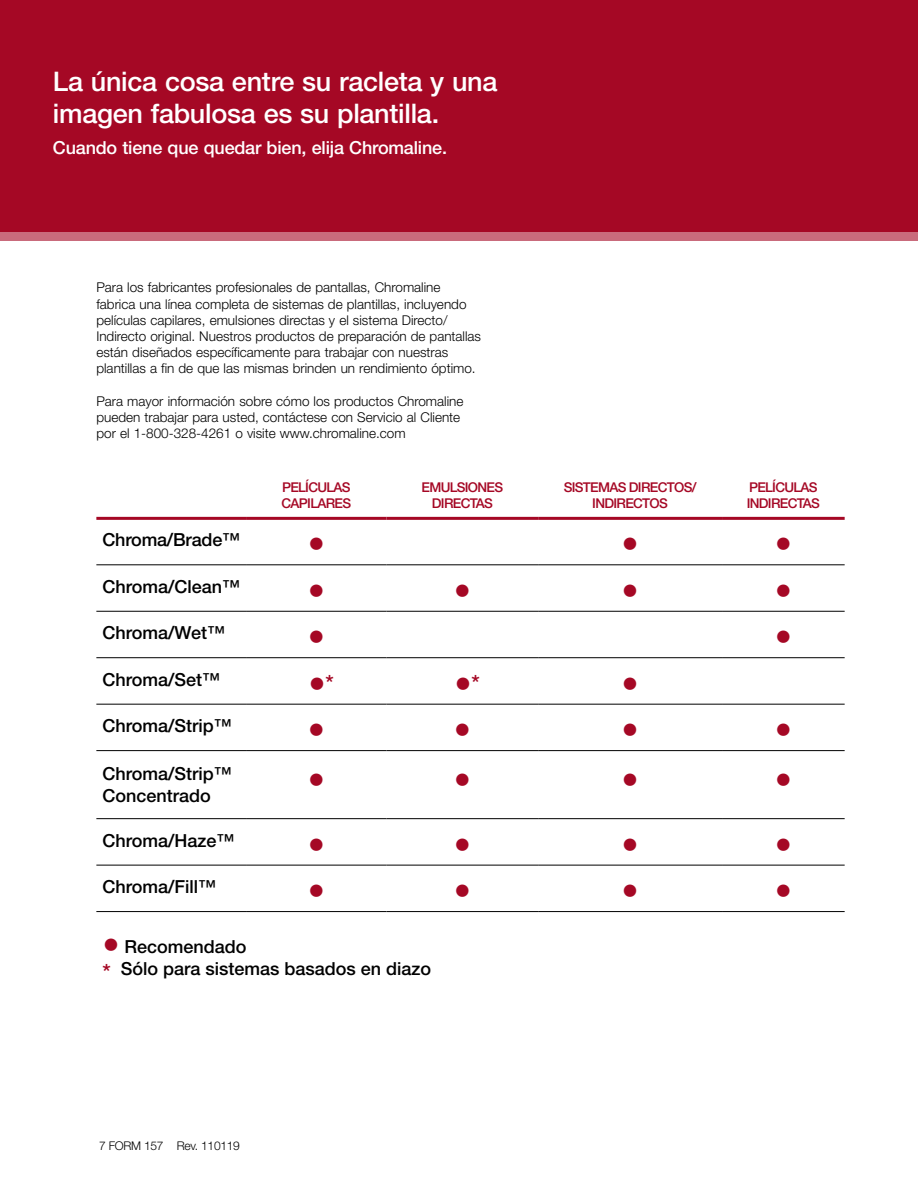
<style>
.page{position:relative;width:918px;height:1188px;background:#fff}
.page>*{position:absolute;margin:0;border:0;box-sizing:border-box;transform-origin:0 0}
.t1{font:500 34.5px "Helvetica Neue LT Std";color:#a50825}
.t2{font:500 27px/32.4px "Helvetica Neue LT Std";letter-spacing:-.01em;color:#fff}
.t3{font:500 18px/21.6px "Helvetica Neue LT Std";color:#000}
.t4{font:500 18px "Helvetica Neue LT Std";letter-spacing:-.01em;color:#fff}
.t5{font:300 13.5px/16.2px "Helvetica Neue LT Std";color:#000}
.t6{font:500 13.5px/16.2px "Helvetica Neue LT Std";letter-spacing:-.05em;color:#a50825}
.t7{font:300 12px "Helvetica Neue LT Std";letter-spacing:-.025em;color:#000}
.s1{font-size:22.5px}
.s2{font-size:34.5px;color:#a50825}
.s3{font-size:22.5px;color:#a50825}
</style>
<div class="page">
<div style="left:0;top:0;width:918px;height:236px;background:#a50825"></div>
<div style="left:0;top:232px;width:918px;height:8px;background:#c96b7c"></div>
<hr style="left:96px;top:564px;width:150px;height:1px;background:#000">
<hr style="left:246px;top:564px;width:141px;height:1px;background:#000">
<hr style="left:387px;top:564px;width:151px;height:1px;background:#000">
<hr style="left:538px;top:564px;width:184px;height:1px;background:#000">
<hr style="left:722px;top:564px;width:123px;height:1px;background:#000">
<hr style="left:96px;top:611px;width:150px;height:1px;background:#000">
<hr style="left:246px;top:611px;width:141px;height:1px;background:#000">
<hr style="left:387px;top:611px;width:151px;height:1px;background:#000">
<hr style="left:538px;top:611px;width:184px;height:1px;background:#000">
<hr style="left:722px;top:611px;width:123px;height:1px;background:#000">
<hr style="left:96px;top:657px;width:150px;height:1px;background:#000">
<hr style="left:246px;top:657px;width:141px;height:1px;background:#000">
<hr style="left:387px;top:657px;width:151px;height:1px;background:#000">
<hr style="left:538px;top:657px;width:184px;height:1px;background:#000">
<hr style="left:722px;top:657px;width:123px;height:1px;background:#000">
<hr style="left:96px;top:704px;width:150px;height:1px;background:#000">
<hr style="left:246px;top:704px;width:141px;height:1px;background:#000">
<hr style="left:387px;top:704px;width:151px;height:1px;background:#000">
<hr style="left:538px;top:704px;width:184px;height:1px;background:#000">
<hr style="left:722px;top:704px;width:123px;height:1px;background:#000">
<hr style="left:96px;top:750px;width:150px;height:1px;background:#000">
<hr style="left:246px;top:750px;width:141px;height:1px;background:#000">
<hr style="left:387px;top:750px;width:151px;height:1px;background:#000">
<hr style="left:538px;top:750px;width:184px;height:1px;background:#000">
<hr style="left:722px;top:750px;width:123px;height:1px;background:#000">
<hr style="left:96px;top:818px;width:150px;height:1px;background:#000">
<hr style="left:246px;top:818px;width:141px;height:1px;background:#000">
<hr style="left:387px;top:818px;width:151px;height:1px;background:#000">
<hr style="left:538px;top:818px;width:184px;height:1px;background:#000">
<hr style="left:722px;top:818px;width:123px;height:1px;background:#000">
<hr style="left:96px;top:865px;width:150px;height:1px;background:#000">
<hr style="left:246px;top:865px;width:141px;height:1px;background:#000">
<hr style="left:387px;top:865px;width:151px;height:1px;background:#000">
<hr style="left:538px;top:865px;width:184px;height:1px;background:#000">
<hr style="left:722px;top:865px;width:123px;height:1px;background:#000">
<hr style="left:96px;top:911px;width:150px;height:1px;background:#000">
<hr style="left:246px;top:911px;width:141px;height:1px;background:#000">
<hr style="left:387px;top:911px;width:151px;height:1px;background:#000">
<hr style="left:538px;top:911px;width:184px;height:1px;background:#000">
<hr style="left:722px;top:911px;width:123px;height:1px;background:#000">
<hr style="left:96px;top:517px;width:150px;height:3px;background:#a50825">
<hr style="left:246px;top:517px;width:141px;height:3px;background:#a50825">
<hr style="left:387px;top:517px;width:151px;height:3px;background:#a50825">
<hr style="left:538px;top:517px;width:184px;height:3px;background:#a50825">
<hr style="left:722px;top:517px;width:123px;height:3px;background:#a50825">
<h2 class="t2" style="left:53px;top:64px;width:446px">La única cosa entre su racleta y una imagen fabulosa es su plantilla.</h2>
<h3 class="t4" style="left:53px;top:137px;width:396px">Cuando tiene que quedar bien, elija Chromaline.</h3>
<p class="t5" style="left:96px;top:279px;width:386px">Para los fabricantes profesionales de pantallas, Chromaline fabrica una línea completa de sistemas de plantillas, incluyendo películas capilares, emulsiones directas y el sistema Directo/ Indirecto original. Nuestros productos de preparación de pantallas están diseñados específicamente para trabajar con nuestras plantillas a fin de que las mismas brinden un rendimiento óptimo.</p>
<p class="t5" style="left:96px;top:393px;width:369px">Para mayor información sobre cómo los productos Chromaline pueden trabajar para usted, contáctese con Servicio al Cliente por el 1-800-328-4261 o visite www.chromaline.com</p>
<p class="t6" style="left:282px;top:479px;width:71px">PELÍCULAS<br>CAPILARES</p>
<p class="t6" style="left:422px;top:479px;width:83px;text-align:center">EMULSIONES<br>DIRECTAS</p>
<p class="t6" style="left:564px;top:479px;width:134px;text-align:center">SISTEMAS DIRECTOS/<br>INDIRECTOS</p>
<p class="t6" style="left:747px;top:479px;width:75px">PELÍCULAS<br>INDIRECTAS</p>
<h3 class="t3" style="left:102px;top:529px;width:139px">Chroma/Brade™</h3>
<h1 class="t1" style="left:308px;top:524px;width:19px">•</h1>
<h1 class="t1" style="left:621px;top:524px;width:19px">•</h1>
<h1 class="t1" style="left:775px;top:524px;width:19px">•</h1>
<h3 class="t3" style="left:102px;top:575px;width:139px">Chroma/Clean™</h3>
<h1 class="t1" style="left:308px;top:570px;width:19px">•</h1>
<h1 class="t1" style="left:454px;top:570px;width:19px">•</h1>
<h1 class="t1" style="left:621px;top:570px;width:19px">•</h1>
<h1 class="t1" style="left:775px;top:570px;width:19px">•</h1>
<h3 class="t3" style="left:102px;top:622px;width:124px">Chroma/Wet™</h3>
<h1 class="t1" style="left:308px;top:617px;width:19px">•</h1>
<h1 class="t1" style="left:775px;top:617px;width:19px">•</h1>
<h3 class="t3" style="left:102px;top:668px;width:119px">Chroma/Set™</h3>
<h1 class="t1" style="left:308px;top:663px;width:27px">•<span class="s1">*</span></h1>
<h1 class="t1" style="left:454px;top:663px;width:27px">•<span class="s1">*</span></h1>
<h1 class="t1" style="left:621px;top:663px;width:19px">•</h1>
<h3 class="t3" style="left:102px;top:715px;width:131px">Chroma/Strip™</h3>
<h1 class="t1" style="left:308px;top:709px;width:19px">•</h1>
<h1 class="t1" style="left:454px;top:709px;width:19px">•</h1>
<h1 class="t1" style="left:621px;top:709px;width:19px">•</h1>
<h1 class="t1" style="left:775px;top:709px;width:19px">•</h1>
<h3 class="t3" style="left:102px;top:763px;width:131px">Chroma/Strip™<br>Concentrado</h3>
<h1 class="t1" style="left:308px;top:759px;width:19px">•</h1>
<h1 class="t1" style="left:454px;top:759px;width:19px">•</h1>
<h1 class="t1" style="left:621px;top:759px;width:19px">•</h1>
<h1 class="t1" style="left:775px;top:759px;width:19px">•</h1>
<h3 class="t3" style="left:102px;top:829px;width:133px">Chroma/Haze™</h3>
<h1 class="t1" style="left:308px;top:824px;width:19px">•</h1>
<h1 class="t1" style="left:454px;top:824px;width:19px">•</h1>
<h1 class="t1" style="left:621px;top:824px;width:19px">•</h1>
<h1 class="t1" style="left:775px;top:824px;width:19px">•</h1>
<h3 class="t3" style="left:102px;top:876px;width:115px">Chroma/Fill™</h3>
<h1 class="t1" style="left:308px;top:870px;width:19px">•</h1>
<h1 class="t1" style="left:454px;top:870px;width:19px">•</h1>
<h1 class="t1" style="left:621px;top:870px;width:19px">•</h1>
<h1 class="t1" style="left:775px;top:870px;width:19px">•</h1>
<h3 class="t3" style="left:102px;top:935px;width:330px;line-height:22.5px"><span class="s2">•</span> Recomendado<br><span class="s3">*</span> Sólo para sistemas basados en diazo</h3>
<p class="t7" style="left:99px;top:1138px;width:142px">7 FORM 157 Rev. 110119</p>
</div>
